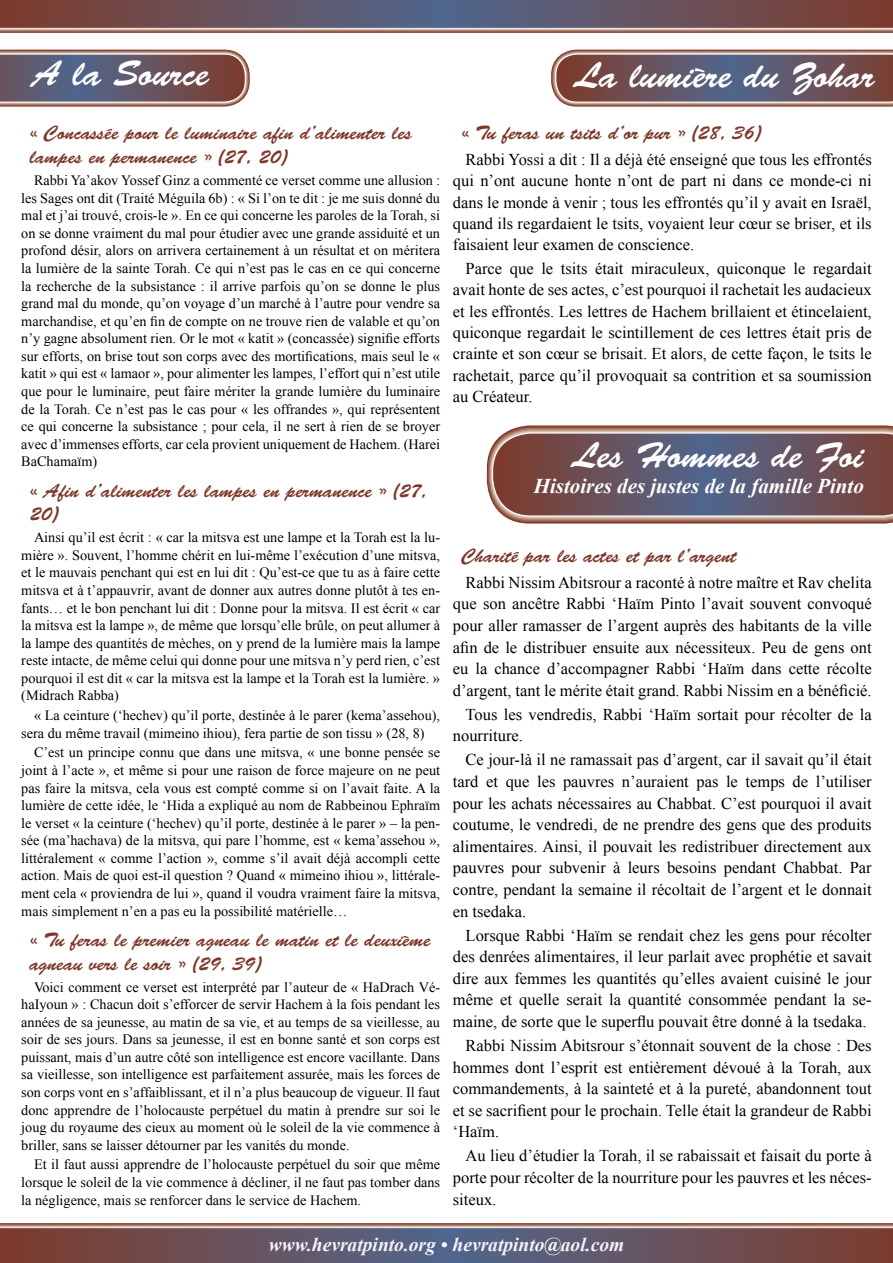
<style>
.page{position:relative;width:893px;height:1263px;background:#fff}
.page>*{position:absolute;margin:0;border:0;box-sizing:border-box;transform-origin:0 0}
.titre{font:36px "Brush Script Std";color:#fff}
.t1{font:italic 700 21px "Times New Roman";color:#fff}
.sous_titre{font:19.5px/23.9px "Brush Script Std";color:#7d382a}
.t2{font:italic 700 19.5px "Times New Roman";color:#f4f3f8}
.texte{font:16.5px/21.6px "Times New Roman";color:#000;text-align:justify}
.texte-2{font:14.25px/17.5px "Times New Roman";color:#000;text-align:justify}
</style>
<div class="page">
<svg style="left:0;top:0;width:893px;height:33px;background:#745b63"></svg>
<svg style="left:487px;top:425px;width:406px;height:99px;background:#786169"></svg>
<svg style="left:0;top:50px;width:250px;height:57px;background:#78656f"></svg>
<svg style="left:551px;top:50px;width:342px;height:57px;background:#796269"></svg>
<svg style="left:0;top:1223px;width:893px;height:40px;background:#725962"></svg>
<p class="titre" style="left:33px;top:53px;width:178px">A la Source</p>
<p class="titre" style="left:575px;top:55px;width:301px">La lumière du Zohar</p>
<p class="sous_titre" style="left:30px;top:122px;width:384px">« Concassée pour le luminaire afin d’alimenter les lampes en permanence » (27, 20)</p>
<p class="texte-2" style="left:21px;top:171px;width:420px;text-indent:13px">Rabbi Ya’akov Yossef Ginz a commenté ce verset comme une allusion : les Sages ont dit (Traité Méguila 6b) : « Si l’on te dit : je me suis donné du mal et j’ai trouvé, crois-le ». En ce qui concerne les paroles de la Torah, si on se donne vraiment du mal pour étudier avec une grande assiduité et un profond désir, alors on arrivera certainement à un résultat et on méritera la lumière de la sainte Torah. Ce qui n’est pas le cas en ce qui concerne la recherche de la subsistance : il arrive parfois qu’on se donne le plus grand mal du monde, qu’on voyage d’un marché à l’autre pour vendre sa marchandise, et qu’en fin de compte on ne trouve rien de valable et qu’on n’y gagne absolument rien. Or le mot « katit » (concassée) signifie efforts sur efforts, on brise tout son corps avec des mortifications, mais seul le « katit » qui est « lamaor », pour alimenter les lampes, l’effort qui n’est utile que pour le luminaire, peut faire mériter la grande lumière du luminaire de la Torah. Ce n’est pas le cas pour « les offrandes », qui représentent ce qui concerne la subsistance ; pour cela, il ne sert à rien de se broyer avec d’immenses efforts, car cela provient uniquement de Hachem. (Harei BaChamaïm)</p>
<p class="sous_titre" style="left:30px;top:479px;width:399px">« Afin d’alimenter les lampes en permanence » (27,<br>20)</p>
<p class="texte-2" style="left:21px;top:528px;width:420px;text-indent:13px">Ainsi qu’il est écrit : « car la mitsva est une lampe et la Torah est la lu&shy;mière ». Souvent, l’homme chérit en lui-même l’exécution d’une mitsva, et le mauvais penchant qui est en lui dit : Qu’est-ce que tu as à faire cette mitsva et à t’appauvrir, avant de donner aux autres donne plutôt à tes en&shy;fants… et le bon penchant lui dit : Donne pour la mitsva. Il est écrit « car la mitsva est la lampe », de même que lorsqu’elle brûle, on peut allumer à la lampe des quantités de mèches, on y prend de la lumière mais la lampe reste intacte, de même celui qui donne pour une mitsva n’y perd rien, c’est pourquoi il est dit « car la mitsva est la lampe et la Torah est la lumière. » (Midrach Rabba)</p>
<p class="texte-2" style="left:21px;top:706px;width:420px;text-indent:13px">« La ceinture (‘hechev) qu’il porte, destinée à le parer (kema’assehou), sera du même travail (mimeino ihiou), fera partie de son tissu » (28, 8)</p>
<p class="texte-2" style="left:21px;top:744px;width:420px;text-indent:13px">C’est un principe connu que dans une mitsva, « une bonne pensée se joint à l’acte », et même si pour une raison de force majeure on ne peut pas faire la mitsva, cela vous est compté comme si on l’avait faite. A la lumière de cette idée, le ‘Hida a expliqué au nom de Rabbeinou Ephraïm le verset « la ceinture (‘hechev) qu’il porte, destinée à le parer » – la pen&shy;sée (ma’hachava) de la mitsva, qui pare l’homme, est « kema’assehou », littéralement « comme l’action », comme s’il avait déjà accompli cette action. Mais de quoi est-il question ? Quand « mimeino ihiou », littérale&shy;ment cela « proviendra de lui », quand il voudra vraiment faire la mitsva, mais simplement n’en a pas eu la possibilité matérielle…</p>
<p class="sous_titre" style="left:30px;top:928px;width:402px">« Tu feras le premier agneau le matin et le deuxième agneau vers le soir » (29, 39)</p>
<p class="texte-2" style="left:21px;top:978px;width:420px;text-indent:13px">Voici comment ce verset est interprété par l’auteur de « HaDrach Vé&shy;haIyoun » : Chacun doit s’efforcer de servir Hachem à la fois pendant les années de sa jeunesse, au matin de sa vie, et au temps de sa vieillesse, au soir de ses jours. Dans sa jeunesse, il est en bonne santé et son corps est puissant, mais d’un autre côté son intelligence est encore vacillante. Dans sa vieillesse, son intelligence est parfaitement assurée, mais les forces de son corps vont en s’affaiblissant, et il n’a plus beaucoup de vigueur. Il faut donc apprendre de l’holocauste perpétuel du matin à prendre sur soi le joug du royaume des cieux au moment où le soleil de la vie commence à briller, sans se laisser détourner par les vanités du monde.</p>
<p class="texte-2" style="left:21px;top:1155px;width:420px;text-indent:13px">Et il faut aussi apprendre de l’holocauste perpétuel du soir que même lorsque le soleil de la vie commence à décliner, il ne faut pas tomber dans la négligence, mais se renforcer dans le service de Hachem.</p>
<p class="sous_titre" style="left:461px;top:122px;width:301px">« Tu feras un tsits d’or pur » (28, 36)</p>
<p class="texte" style="left:453px;top:149px;width:420px;text-indent:13px">Rabbi Yossi a dit : Il a déjà été enseigné que tous les effrontés qui n’ont aucune honte n’ont de part ni dans ce monde-ci ni dans le monde à venir ; tous les effrontés qu’il y avait en Israël, quand ils regardaient le tsits, voyaient leur cœur se briser, et ils faisaient leur examen de conscience.</p>
<p class="texte" style="left:453px;top:257px;width:420px;text-indent:13px">Parce que le tsits était miraculeux, quiconque le regardait avait honte de ses actes, c’est pourquoi il rachetait les audacieux et les effrontés. Les lettres de Hachem brillaient et étincelaient, quiconque regardait le scintillement de ces lettres était pris de crainte et son cœur se brisait. Et alors, de cette façon, le tsits le rachetait, parce qu’il provoquait sa contrition et sa soumission au Créateur.</p>
<p class="titre" style="left:572px;top:435px;width:293px">Les Hommes de Foi</p>
<p class="t1" style="left:534px;top:471px;width:332px">Histoires des justes de la famille Pinto</p>
<p class="sous_titre" style="left:461px;top:544px;width:277px">Charité par les actes et par l’argent</p>
<p class="texte" style="left:453px;top:571px;width:420px;text-indent:13px">Rabbi Nissim Abitsrour a raconté à notre maître et Rav chelita que son ancêtre Rabbi ‘Haïm Pinto l’avait souvent convoqué pour aller ramasser de l’argent auprès des habitants de la ville afin de le distribuer ensuite aux nécessiteux. Peu de gens ont eu la chance d’accompagner Rabbi ‘Haïm dans cette récolte d’argent, tant le mérite était grand. Rabbi Nissim en a bénéficié.</p>
<p class="texte" style="left:453px;top:703px;width:420px;text-indent:13px">Tous les vendredis, Rabbi ‘Haïm sortait pour récolter de la nourriture.</p>
<p class="texte" style="left:453px;top:749px;width:420px;text-indent:13px">Ce jour-là il ne ramassait pas d’argent, car il savait qu’il était tard et que les pauvres n’auraient pas le temps de l’utiliser pour les achats nécessaires au Chabbat. C’est pourquoi il avait coutume, le vendredi, de ne prendre des gens que des produits alimentaires. Ainsi, il pouvait les redistribuer directement aux pauvres pour subvenir à leurs besoins pendant Chabbat. Par contre, pendant la semaine il récoltait de l’argent et le donnait en tsedaka.</p>
<p class="texte" style="left:453px;top:924px;width:420px;text-indent:13px">Lorsque Rabbi ‘Haïm se rendait chez les gens pour récolter des denrées alimentaires, il leur parlait avec prophétie et savait dire aux femmes les quantités qu’elles avaient cuisiné le jour même et quelle serait la quantité consommée pendant la se&shy;maine, de sorte que le superflu pouvait être donné à la tsedaka.</p>
<p class="texte" style="left:453px;top:1034px;width:420px;text-indent:13px">Rabbi Nissim Abitsrour s’étonnait souvent de la chose : Des hommes dont l’esprit est entièrement dévoué à la Torah, aux commandements, à la sainteté et à la pureté, abandonnent tout et se sacrifient pour le prochain. Telle était la grandeur de Rabbi ‘Haïm.</p>
<p class="texte" style="left:453px;top:1145px;width:420px;text-indent:13px">Au lieu d’étudier la Torah, il se rabaissait et faisait du porte à porte pour récolter de la nourriture pour les pauvres et les néces&shy;siteux.</p>
<p class="t2" style="left:269px;top:1231px;width:357px">www.hevratpinto.org • hevratpinto@aol.com</p>
</div>
